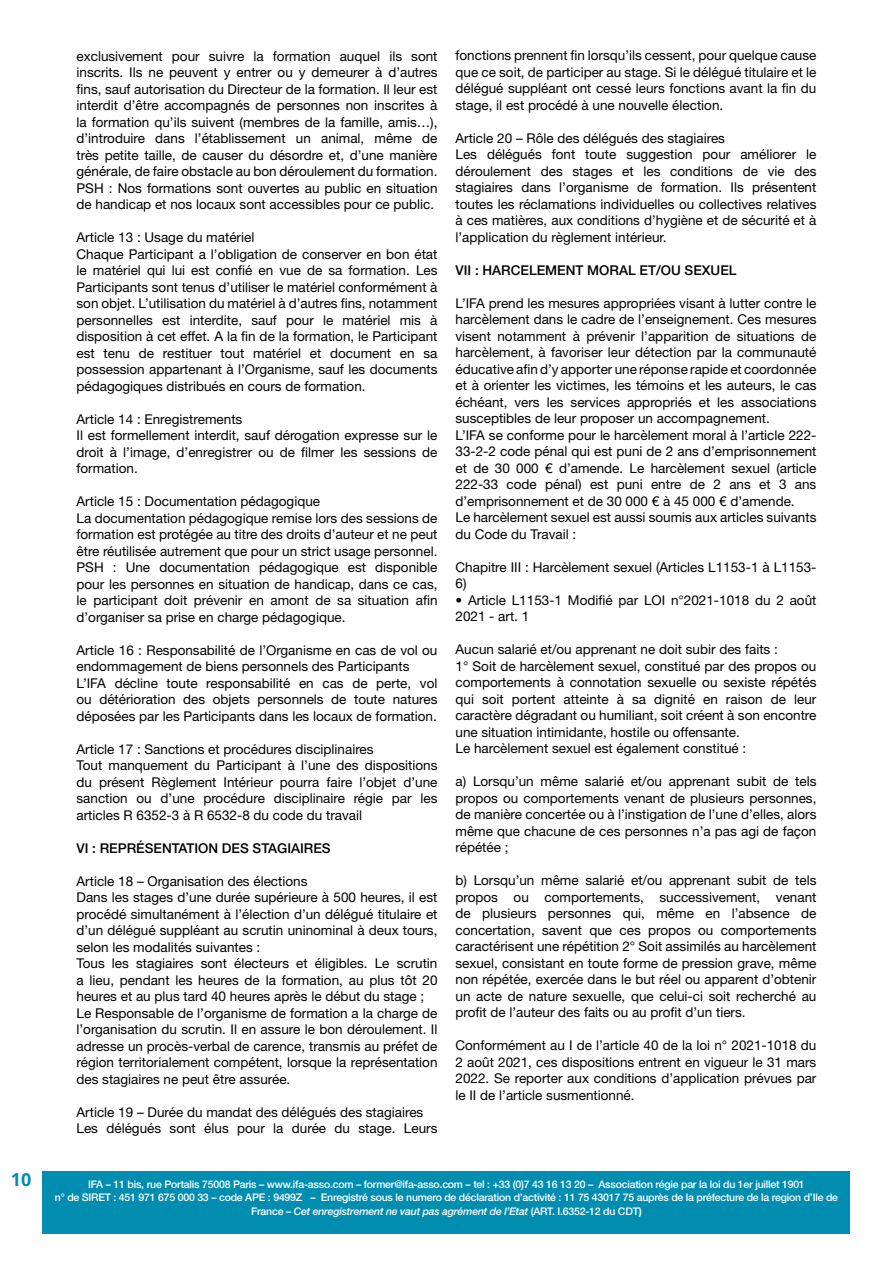
<style>
.page{position:relative;width:893px;height:1263px;background:#fff}
.page>*{position:absolute;margin:0;border:0;box-sizing:border-box;transform-origin:0 0}
.t1{font:700 18px "Open Sans";color:#008db0}
.t2{font:13.5px/16.5px "Helvetica Neue LT Std";color:#000}
.t3{font:500 13.5px "Helvetica Neue LT Std";color:#000}
.t4{font:500 10.5px/13.5px "Helvetica Neue LT Std";letter-spacing:-.02em;color:#fff;text-align:center}
.s1{font-style:italic}
.s2{font-weight:700}
</style>
<div class="page">
<div style="left:43px;top:1172px;width:807px;height:62px;background:#008db0"></div>
<h1 class="t1" style="left:11px;top:1166px;width:22px">10</h1>
<p class="t2" style="left:77px;top:47px;width:362px;text-align:justify">exclusivement pour suivre la formation auquel ils sont inscrits. Ils ne peuvent y entrer ou y demeurer à d’autres fins, sauf autorisation du Directeur de la formation. Il leur est interdit d’être accompagnés de personnes non inscrites à la formation qu’ils suivent (membres de la famille, amis…), d’introduire dans l’établissement un animal, même de très petite taille, de causer du désordre et, d’une manière générale, de faire obstacle au bon déroulement du formation.<br>PSH : Nos formations sont ouvertes au public en situation de handicap et nos locaux sont accessibles pour ce public.</p>
<p class="t2" style="left:77px;top:229px;width:362px">Article 13 : Usage du matériel<br>Chaque Participant a l’obligation de conserver en bon état le matériel qui lui est confié en vue de sa formation. Les Participants sont tenus d’utiliser le matériel conformément à son objet. L’utilisation du matériel à d’autres fins, notamment personnelles est interdite, sauf pour le matériel mis à disposition à cet effet. A la fin de la formation, le Participant est tenu de restituer tout matériel et document en sa possession appartenant à l’Organisme, sauf les documents pédagogiques distribués en cours de formation.</p>
<p class="t2" style="left:77px;top:410px;width:362px">Article 14 : Enregistrements<br>Il est formellement interdit, sauf dérogation expresse sur le droit à l’image, d’enregistrer ou de filmer les sessions de formation.</p>
<p class="t2" style="left:77px;top:493px;width:362px">Article 15 : Documentation pédagogique<br>La documentation pédagogique remise lors des sessions de formation est protégée au titre des droits d’auteur et ne peut être réutilisée autrement que pour un strict usage personnel.<br>PSH : Une documentation pédagogique est disponible pour les personnes en situation de handicap, dans ce cas, le participant doit prévenir en amont de sa situation afin d’organiser sa prise en charge pédagogique.</p>
<p class="t2" style="left:77px;top:641px;width:362px">Article 16 : Responsabilité de l’Organisme en cas de vol ou endommagement de biens personnels des Participants L’IFA décline toute responsabilité en cas de perte, vol ou détérioration des objets personnels de toute natures déposées par les Participants dans les locaux de formation.</p>
<p class="t2" style="left:77px;top:740px;width:362px">Article 17 : Sanctions et procédures disciplinaires<br>Tout manquement du Participant à l’une des dispositions du présent Règlement Intérieur pourra faire l’objet d’une sanction ou d’une procédure disciplinaire régie par les articles R 6352-3 à R 6532-8 du code du travail</p>
<p class="t3" style="left:77px;top:840px;width:256px">VI : REPRÉSENTATION DES STAGIAIRES</p>
<p class="t2" style="left:77px;top:872px;width:362px">Article 18 – Organisation des élections<br>Dans les stages d’une durée supérieure à 500 heures, il est procédé simultanément à l’élection d’un délégué titulaire et d’un délégué suppléant au scrutin uninominal à deux tours, selon les modalités suivantes :<br>Tous les stagiaires sont électeurs et éligibles. Le scrutin a lieu, pendant les heures de la formation, au plus tôt 20 heures et au plus tard 40 heures après le début du stage ; Le Responsable de l’organisme de formation a la charge de l’organisation du scrutin. Il en assure le bon déroulement. Il adresse un procès-verbal de carence, transmis au préfet de région territorialement compétent, lorsque la représentation des stagiaires ne peut être assurée.</p>
<p class="t2" style="left:77px;top:1103px;width:362px">Article 19 – Durée du mandat des délégués des stagiaires<br>Les délégués sont élus pour la durée du stage. Leurs</p>
<p class="t2" style="left:455px;top:47px;width:362px;text-align:justify">fonctions prennent fin lorsqu’ils cessent, pour quelque cause que ce soit, de participer au stage. Si le délégué titulaire et le délégué suppléant ont cessé leurs fonctions avant la fin du stage, il est procédé à une nouvelle élection.</p>
<p class="t2" style="left:455px;top:130px;width:362px">Article 20 – Rôle des délégués des stagiaires<br>Les délégués font toute suggestion pour améliorer le déroulement des stages et les conditions de vie des stagiaires dans l’organisme de formation. Ils présentent toutes les réclamations individuelles ou collectives relatives à ces matières, aux conditions d’hygiène et de sécurité et à l’application du règlement intérieur.</p>
<p class="t3" style="left:455px;top:262px;width:283px">VII : HARCELEMENT MORAL ET/OU SEXUEL</p>
<p class="t2" style="left:455px;top:295px;width:362px">L’IFA prend les mesures appropriées visant à lutter contre le harcèlement dans le cadre de l’enseignement. Ces mesures visent notamment à prévenir l’apparition de situations de harcèlement, à favoriser leur détection par la communauté éducative afin d’y apporter une réponse rapide et coordonnée et à orienter les victimes, les témoins et les auteurs, le cas échéant, vers les services appropriés et les associations susceptibles de leur proposer un accompagnement.<br>L’IFA se conforme pour le harcèlement moral à l’article 222- 33-2-2 code pénal qui est puni de 2 ans d’emprisonnement et de 30 000 € d’amende. Le harcèlement sexuel (article 222-33 code pénal) est puni entre de 2 ans et 3 ans d’emprisonnement et de 30 000 € à 45 000 € d’amende.<br>Le harcèlement sexuel est aussi soumis aux articles suivants du Code du Travail :</p>
<p class="t2" style="left:455px;top:559px;width:362px">Chapitre III : Harcèlement sexuel (Articles L1153-1 à L1153-<br>6)</p>
<p class="t2" style="left:455px;top:592px;width:362px">• Article L1153-1 Modifié par LOI n°2021-1018 du 2 août<br>2021 - art. 1</p>
<p class="t2" style="left:455px;top:641px;width:362px">Aucun salarié et/ou apprenant ne doit subir des faits :<br>1° Soit de harcèlement sexuel, constitué par des propos ou comportements à connotation sexuelle ou sexiste répétés qui soit portent atteinte à sa dignité en raison de leur caractère dégradant ou humiliant, soit créent à son encontre une situation intimidante, hostile ou offensante.<br>Le harcèlement sexuel est également constitué :</p>
<p class="t2" style="left:455px;top:773px;width:362px;text-align:justify">a) Lorsqu’un même salarié et/ou apprenant subit de tels propos ou comportements venant de plusieurs personnes, de manière concertée ou à l’instigation de l’une d’elles, alors même que chacune de ces personnes n’a pas agi de façon répétée ;</p>
<p class="t2" style="left:455px;top:872px;width:362px;text-align:justify">b) Lorsqu’un même salarié et/ou apprenant subit de tels propos ou comportements, successivement, venant de plusieurs personnes qui, même en l’absence de concertation, savent que ces propos ou comportements caractérisent une répétition 2° Soit assimilés au harcèlement sexuel, consistant en toute forme de pression grave, même non répétée, exercée dans le but réel ou apparent d’obtenir un acte de nature sexuelle, que celui-ci soit recherché au profit de l’auteur des faits ou au profit d’un tiers.</p>
<p class="t2" style="left:455px;top:1037px;width:362px;text-align:justify">Conformément au I de l’article 40 de la loi n° 2021-1018 du 2 août 2021, ces dispositions entrent en vigueur le 31 mars 2022. Se reporter aux conditions d’application prévues par le II de l’article susmentionné.</p>
<p class="t4" style="left:55px;top:1177px;width:785px">IFA – 11 bis, rue Portalis 75008 Paris – www.ifa-asso.com – former@ifa-asso.com – tel : +33 (0)7 43 16 13 20 – Association régie par la loi du 1er juillet 1901<br>n° de SIRET : 451 971 675 000 33 – code APE : 9499Z – Enregistré sous le numero de déclaration d’activité : 11 75 43017 75 auprès de la préfecture de la region d’Ile de<br>France – <span class="s1">Cet enregistrement ne vaut pas agrément de l’Etat</span> (ART. I.6352-12 du CDT<span class="s2">)</span></p>
</div>
